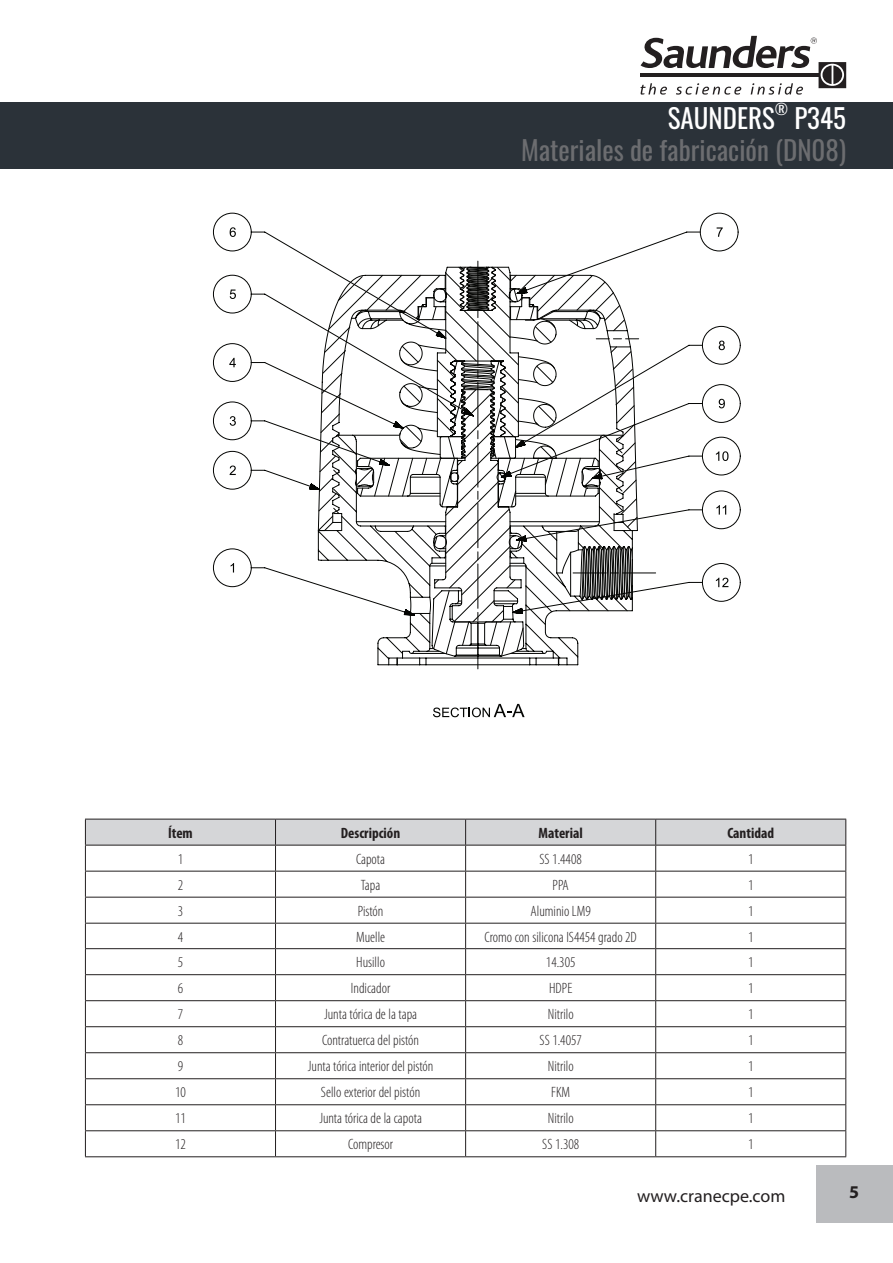
<style>
.page{position:relative;width:893px;height:1263px;background:#fff}
.page>*{position:absolute;margin:0;border:0;box-sizing:border-box;transform-origin:0 0}
.t1{font:27px "Oswald";color:#6c6d70}
.t2{font:27px "Oswald";color:#fff}
.t3{font:18px "Myriad Pro";color:#231f20}
.t4{font:700 18px "Myriad Pro";color:#231f20}
.t5{font:300 condensed 15px "Myriad Pro";color:#231f20}
.t6{font:700 condensed 15px "Myriad Pro";color:#231f20}
.t7{font:15px "Oswald";color:#fff}
</style>
<div class="page">
<div style="left:0;top:102px;width:893px;height:66px;background:#2b3239"></div>
<div style="left:816px;top:1165px;width:77px;height:57px;background:#babbbe"></div>
<svg style="left:640px;top:36px;width:206px;height:59px"></svg>
<svg style="left:85px;top:819px;width:761px;height:337px"></svg>
<hr style="left:85px;top:1156px;width:191px;height:1px;background:#231f20">
<hr style="left:276px;top:1156px;width:190px;height:1px;background:#231f20">
<hr style="left:466px;top:1156px;width:190px;height:1px;background:#231f20">
<hr style="left:656px;top:1156px;width:190px;height:1px;background:#231f20">
<svg style="left:212px;top:212px;width:529px;height:506px"></svg>
<h1 class="t2" style="left:668px;top:94px;width:108px">SAUNDERS</h1>
<p class="t7" style="left:775px;top:96px;width:15px">®</p>
<h1 class="t2" style="left:794px;top:94px;width:53px">P345</h1>
<h1 class="t1" style="left:521px;top:126px;width:326px">Materiales de fabricación (DN08)</h1>
<p class="t6" style="left:168px;top:824px;width:26px">Ítem</p>
<p class="t6" style="left:341px;top:824px;width:61px">Descripción</p>
<p class="t6" style="left:539px;top:824px;width:46px">Material</p>
<p class="t6" style="left:727px;top:824px;width:48px">Cantidad</p>
<p class="t5" style="left:178px;top:851px;width:7px">1</p>
<p class="t5" style="left:356px;top:851px;width:31px">Capota</p>
<p class="t5" style="left:539px;top:851px;width:44px">SS 1.4408</p>
<p class="t5" style="left:748px;top:851px;width:7px">1</p>
<p class="t5" style="left:178px;top:877px;width:7px">2</p>
<p class="t5" style="left:361px;top:877px;width:21px">Tapa</p>
<p class="t5" style="left:553px;top:877px;width:18px">PPA</p>
<p class="t5" style="left:748px;top:877px;width:7px">1</p>
<p class="t5" style="left:178px;top:903px;width:7px">3</p>
<p class="t5" style="left:358px;top:903px;width:27px">Pistón</p>
<p class="t5" style="left:531px;top:903px;width:62px">Aluminio LM9</p>
<p class="t5" style="left:748px;top:903px;width:7px">1</p>
<p class="t5" style="left:178px;top:928px;width:7px">4</p>
<p class="t5" style="left:356px;top:928px;width:31px">Muelle</p>
<p class="t5" style="left:485px;top:928px;width:154px">Cromo con silicona IS4454 grado 2D</p>
<p class="t5" style="left:748px;top:928px;width:7px">1</p>
<p class="t5" style="left:178px;top:954px;width:7px">5</p>
<p class="t5" style="left:356px;top:954px;width:30px">Husillo</p>
<p class="t5" style="left:546px;top:954px;width:31px">14.305</p>
<p class="t5" style="left:748px;top:954px;width:7px">1</p>
<p class="t5" style="left:178px;top:980px;width:7px">6</p>
<p class="t5" style="left:351px;top:980px;width:41px">Indicador</p>
<p class="t5" style="left:549px;top:980px;width:25px">HDPE</p>
<p class="t5" style="left:748px;top:980px;width:7px">1</p>
<p class="t5" style="left:178px;top:1006px;width:7px">7</p>
<p class="t5" style="left:324px;top:1006px;width:95px">Junta tórica de la tapa</p>
<p class="t5" style="left:548px;top:1006px;width:27px">Nitrilo</p>
<p class="t5" style="left:748px;top:1006px;width:7px">1</p>
<p class="t5" style="left:178px;top:1032px;width:7px">8</p>
<p class="t5" style="left:322px;top:1032px;width:99px">Contratuerca del pistón</p>
<p class="t5" style="left:540px;top:1032px;width:44px">SS 1.4057</p>
<p class="t5" style="left:748px;top:1032px;width:7px">1</p>
<p class="t5" style="left:178px;top:1058px;width:7px">9</p>
<p class="t5" style="left:308px;top:1058px;width:127px">Junta tórica interior del pistón</p>
<p class="t5" style="left:548px;top:1058px;width:27px">Nitrilo</p>
<p class="t5" style="left:748px;top:1058px;width:7px">1</p>
<p class="t5" style="left:175px;top:1084px;width:12px">10</p>
<p class="t5" style="left:321px;top:1084px;width:101px">Sello exterior del pistón</p>
<p class="t5" style="left:551px;top:1084px;width:20px">FKM</p>
<p class="t5" style="left:748px;top:1084px;width:7px">1</p>
<p class="t5" style="left:175px;top:1110px;width:12px">11</p>
<p class="t5" style="left:319px;top:1110px;width:104px">Junta tórica de la capota</p>
<p class="t5" style="left:548px;top:1110px;width:27px">Nitrilo</p>
<p class="t5" style="left:748px;top:1110px;width:7px">1</p>
<p class="t5" style="left:175px;top:1136px;width:12px">12</p>
<p class="t5" style="left:348px;top:1136px;width:47px">Compresor</p>
<p class="t5" style="left:542px;top:1136px;width:38px">SS 1.308</p>
<p class="t5" style="left:748px;top:1136px;width:7px">1</p>
<p class="t3" style="left:637px;top:1184px;width:150px">www.cranecpe.com</p>
<p class="t4" style="left:849px;top:1180px;width:11px">5</p>
</div>
